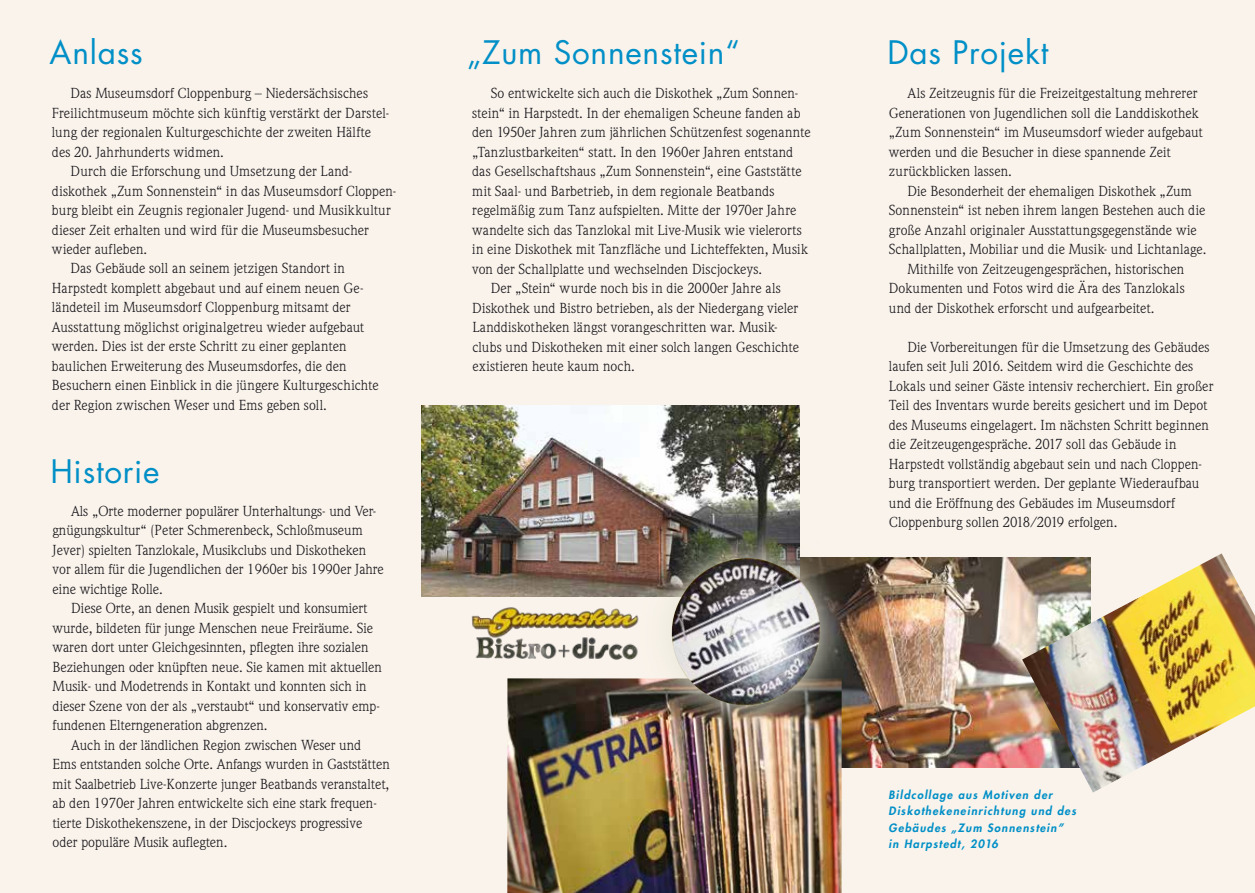
<style>
.page{position:relative;width:1255px;height:893px;background:#fff}
.page>*{position:absolute;margin:0;border:0;box-sizing:border-box;transform-origin:0 0}
.t1{font:31.5px "Futura";letter-spacing:.025em;color:#008fc7}
.t2{font:14.25px/19.5px "Weidemann";color:#1a171c}
.t3{font:italic 800 11.25px/16.5px "Futura";letter-spacing:.1em;color:#008fc7}
</style>
<div class="page">
<div style="left:0;top:0;width:1254px;height:893px;background:#f9f3eb"></div>
<img style="left:841px;top:558px;width:181px;height:209px">
<img style="left:1022px;top:553px;width:232px;height:239px">
<img style="left:421px;top:405px;width:378px;height:191px">
<img style="left:507px;top:678px;width:334px;height:215px">
<img style="left:627px;top:513px;width:238px;height:238px">
<img style="left:665px;top:558px;width:160px;height:150px">
<img style="left:471px;top:603px;width:174px;height:57px">
<h1 class="t1" style="left:50px;top:31px;width:95px">Anlass</h1>
<p class="t2" style="left:70px;top:83px;width:299px">Das Museumsdorf Cloppenburg – Niedersächsisches</p>
<p class="t2" style="left:52px;top:103px;width:338px">Freilichtmuseum möchte sich künftig verstärkt der Darstel-</p>
<p class="t2" style="left:52px;top:122px;width:321px">lung der regionalen Kulturgeschichte der zweiten Hälfte</p>
<p class="t2" style="left:52px;top:142px;width:173px">des 20. Jahrhunderts widmen.</p>
<p class="t2" style="left:70px;top:161px;width:283px">Durch die Erforschung und Umsetzung der Land-</p>
<p class="t2" style="left:52px;top:181px;width:346px">diskothek „Zum Sonnenstein“ in das Museumsdorf Cloppen-</p>
<p class="t2" style="left:52px;top:200px;width:340px">burg bleibt ein Zeugnis regionaler Jugend- und Musikkultur</p>
<p class="t2" style="left:52px;top:220px;width:318px">dieser Zeit erhalten und wird für die Museumsbesucher</p>
<p class="t2" style="left:52px;top:239px;width:97px">wieder aufleben.</p>
<p class="t2" style="left:70px;top:259px;width:276px">Das Gebäude soll an seinem jetzigen Standort in</p>
<p class="t2" style="left:52px;top:278px;width:313px">Harpstedt komplett abgebaut und auf einem neuen Ge-</p>
<p class="t2" style="left:52px;top:298px;width:300px">ländeteil im Museumsdorf Cloppenburg mitsamt der</p>
<p class="t2" style="left:52px;top:317px;width:314px">Ausstattung möglichst originalgetreu wieder aufgebaut</p>
<p class="t2" style="left:52px;top:337px;width:296px">werden. Dies ist der erste Schritt zu einer geplanten</p>
<p class="t2" style="left:52px;top:356px;width:296px">baulichen Erweiterung des Museumsdorfes, die den</p>
<p class="t2" style="left:52px;top:376px;width:328px">Besuchern einen Einblick in die jüngere Kulturgeschichte</p>
<p class="t2" style="left:52px;top:395px;width:276px">der Region zwischen Weser und Ems geben soll.</p>
<h1 class="t1" style="left:50px;top:450px;width:111px">Historie</h1>
<p class="t2" style="left:53px;top:501px;width:333px;text-indent:19px">Als „Orte moderner populärer Unterhaltungs- und Ver&shy;gnügungskultur“ (Peter Schmerenbeck, Schloßmuseum Jever) spielten Tanzlokale, Musikclubs und Diskotheken vor allem für die Jugendlichen der 1960er bis 1990er Jahre eine wichtige Rolle.</p>
<p class="t2" style="left:53px;top:598px;width:331px;text-indent:19px">Diese Orte, an denen Musik gespielt und konsumiert wurde, bildeten für junge Menschen neue Freiräume. Sie waren dort unter Gleichgesinnten, pflegten ihre sozialen Beziehungen oder knüpften neue. Sie kamen mit aktuellen Musik- und Modetrends in Kontakt und konnten sich in dieser Szene von der als „verstaubt“ und konservativ emp&shy;fundenen Elterngeneration abgrenzen.</p>
<p class="t2" style="left:53px;top:735px;width:338px;text-indent:19px">Auch in der ländlichen Region zwischen Weser und<br>Ems entstanden solche Orte. Anfangs wurden in Gaststätten mit Saalbetrieb Live-Konzerte junger Beatbands veranstaltet, ab den 1970er Jahren entwickelte sich eine stark frequen&shy;tierte Diskothekenszene, in der Discjockeys progressive oder populäre Musik auflegten.</p>
<h1 class="t1" style="left:466px;top:30px;width:275px">„Zum Sonnenstein“</h1>
<p class="t2" style="left:490px;top:83px;width:309px">So entwickelte sich auch die Diskothek „Zum Sonnen-</p>
<p class="t2" style="left:472px;top:103px;width:330px">stein“ in Harpstedt. In der ehemaligen Scheune fanden ab</p>
<p class="t2" style="left:472px;top:122px;width:340px">den 1950er Jahren zum jährlichen Schützenfest sogenannte</p>
<p class="t2" style="left:472px;top:142px;width:323px">„Tanzlustbarkeiten“ statt. In den 1960er Jahren entstand</p>
<p class="t2" style="left:472px;top:161px;width:331px">das Gesellschaftshaus „Zum Sonnenstein“, eine Gaststätte</p>
<p class="t2" style="left:472px;top:181px;width:304px">mit Saal- und Barbetrieb, in dem regionale Beatbands</p>
<p class="t2" style="left:472px;top:200px;width:326px">regelmäßig zum Tanz aufspielten. Mitte der 1970er Jahre</p>
<p class="t2" style="left:472px;top:220px;width:331px">wandelte sich das Tanzlokal mit Live-Musik wie vielerorts</p>
<p class="t2" style="left:472px;top:239px;width:337px">in eine Diskothek mit Tanzfläche und Lichteffekten, Musik</p>
<p class="t2" style="left:472px;top:259px;width:291px">von der Schallplatte und wechselnden Discjockeys.</p>
<p class="t2" style="left:490px;top:278px;width:291px">Der „Stein“ wurde noch bis in die 2000er Jahre als</p>
<p class="t2" style="left:472px;top:298px;width:327px">Diskothek und Bistro betrieben, als der Niedergang vieler</p>
<p class="t2" style="left:472px;top:317px;width:307px">Landdiskotheken längst vorangeschritten war. Musik-</p>
<p class="t2" style="left:472px;top:337px;width:328px">clubs und Diskotheken mit einer solch langen Geschichte</p>
<p class="t2" style="left:472px;top:356px;width:164px">existieren heute kaum noch.</p>
<h1 class="t1" style="left:887px;top:30px;width:162px">Das Projekt</h1>
<p class="t2" style="left:888px;top:83px;width:315px;text-indent:19px">Als Zeitzeugnis für die Freizeitgestaltung mehrerer Generationen von Jugendlichen soll die Landdiskothek „Zum Sonnenstein“ im Museumsdorf wieder aufgebaut werden und die Besucher in diese spannende Zeit zurückblicken lassen.</p>
<p class="t2" style="left:907px;top:181px;width:286px">Die Besonderheit der ehemaligen Diskothek „Zum</p>
<p class="t2" style="left:888px;top:200px;width:318px">Sonnenstein“ ist neben ihrem langen Bestehen auch die</p>
<p class="t2" style="left:888px;top:220px;width:309px">große Anzahl originaler Ausstattungsgegenstände wie</p>
<p class="t2" style="left:888px;top:239px;width:319px">Schallplatten, Mobiliar und die Musik- und Lichtanlage.</p>
<p class="t2" style="left:907px;top:259px;width:278px">Mithilfe von Zeitzeugengesprächen, historischen</p>
<p class="t2" style="left:888px;top:278px;width:297px">Dokumenten und Fotos wird die Ära des Tanzlokals</p>
<p class="t2" style="left:888px;top:298px;width:267px">und der Diskothek erforscht und aufgearbeitet.</p>
<p class="t2" style="left:888px;top:337px;width:326px;text-indent:19px">Die Vorbereitungen für die Umsetzung des Gebäudes laufen seit Juli 2016. Seitdem wird die Geschichte des Lokals und seiner Gäste intensiv recherchiert. Ein großer Teil des Inventars wurde bereits gesichert und im Depot des Museums eingelagert. Im nächsten Schritt beginnen die Zeitzeugengespräche. 2017 soll das Gebäude in Harpstedt vollständig abgebaut sein und nach Cloppen&shy;burg transportiert werden. Der geplante Wiederaufbau und die Eröffnung des Gebäudes im Museumsdorf Cloppenburg sollen 2018/2019 erfolgen.</p>
<p class="t3" style="left:888px;top:786px;width:189px">Bildcollage aus Motiven der<br>Diskothekeneinrichtung und des<br>Gebäudes „Zum Sonnenstein” in Harpstedt, 2016</p>
</div>
